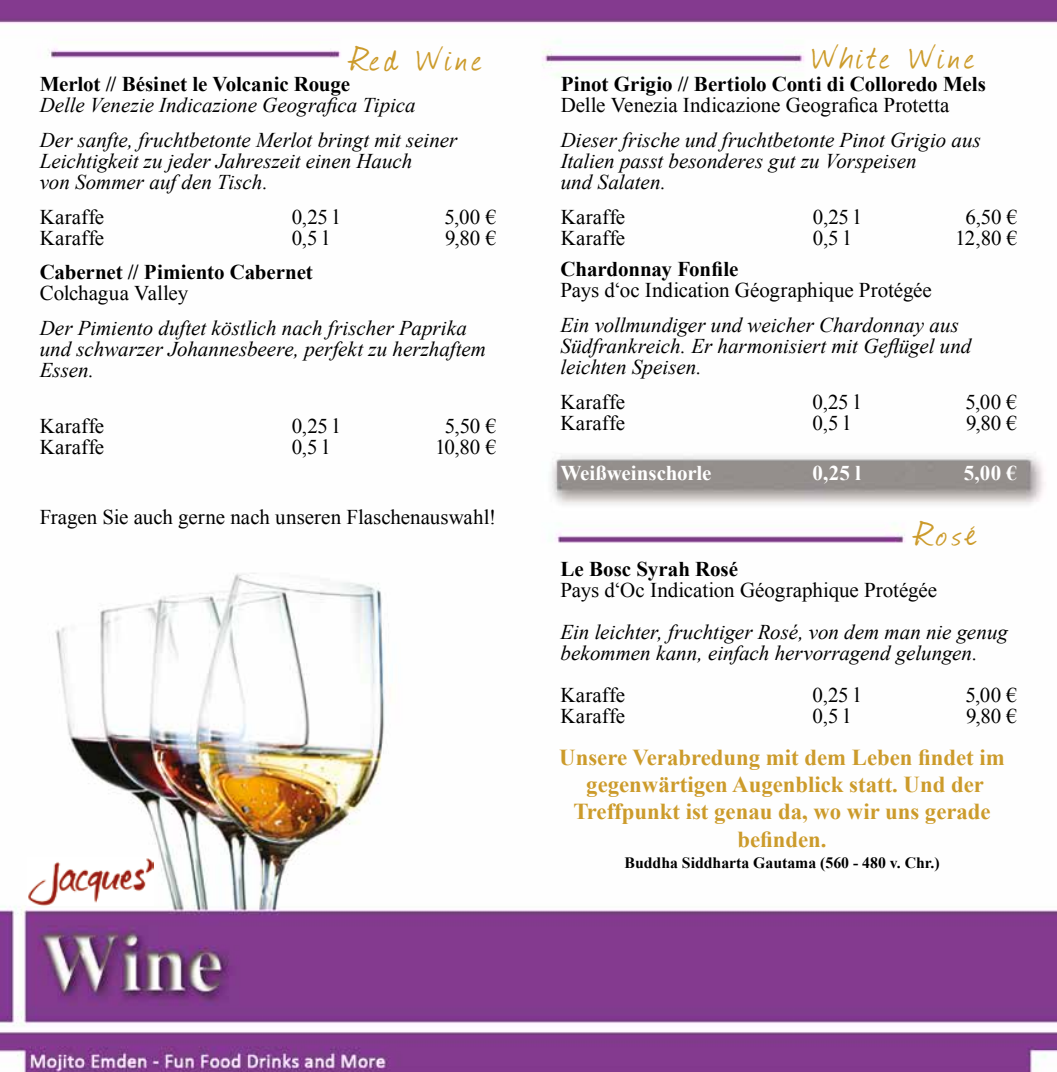
<style>
.page{position:relative;width:1057px;height:1072px;background:#fff}
.page>*{position:absolute;margin:0;border:0;box-sizing:border-box;transform-origin:0 0}
.t1{font:42px "Journal";letter-spacing:.11em;color:#cc9b2b}
.t2{font:700 22.75px/27.3px "Times New Roman";color:#cc9b2b;text-align:center}
.t3{font:italic 21px/21px "Times New Roman";color:#000}
.t4{font:21px "Times New Roman";color:#000}
.t5{font:700 21px "Times New Roman";letter-spacing:-.005em;color:#000}
.t6{font:700 21px "Times New Roman";letter-spacing:-.005em;color:#fff}
.t7{font:700 15.75px "Times New Roman";color:#000}
</style>
<div class="page">
<img style="left:0;top:0;width:1057px;height:1071px">
<img style="left:28px;top:857px;width:126px;height:48px">
<h1 class="t1" style="left:350px;top:30px;width:133px">Red Wine</h1>
<h1 class="t1" style="left:811px;top:28px;width:164px">White Wine</h1>
<p class="t5" style="left:40px;top:70px;width:312px">Merlot // Bésinet le Volcanic Rouge</p>
<p class="t3" style="left:40px;top:87px;width:419px;line-height:35px">Delle Venezie Indicazione Geografica Tipica<br>Der sanfte, fruchtbetonte Merlot bringt mit seiner</p>
<p class="t3" style="left:40px;top:150px;width:374px">Leichtigkeit zu jeder Jahreszeit einen Hauch von Sommer auf den Tisch.</p>
<p class="t4" style="left:40px;top:203px;width:66px">Karaffe</p>
<p class="t4" style="left:292px;top:203px;width:49px">0,25 l</p>
<p class="t4" style="left:444px;top:203px;width:53px">5,00 €</p>
<p class="t4" style="left:40px;top:224px;width:66px">Karaffe</p>
<p class="t4" style="left:292px;top:224px;width:38px">0,5 l</p>
<p class="t4" style="left:445px;top:224px;width:52px">9,80 €</p>
<p class="t5" style="left:40px;top:257px;width:275px">Cabernet // Pimiento Cabernet</p>
<p class="t4" style="left:40px;top:278px;width:150px">Colchagua Valley</p>
<p class="t3" style="left:40px;top:316px;width:448px">Der Pimiento duftet köstlich nach frischer Paprika und schwarzer Johannesbeere, perfekt zu herzhaftem<br>Essen.</p>
<p class="t4" style="left:40px;top:411px;width:66px">Karaffe</p>
<p class="t4" style="left:292px;top:411px;width:49px">0,25 l</p>
<p class="t4" style="left:445px;top:411px;width:53px">5,50 €</p>
<p class="t4" style="left:40px;top:432px;width:66px">Karaffe</p>
<p class="t4" style="left:292px;top:432px;width:38px">0,5 l</p>
<p class="t4" style="left:435px;top:432px;width:63px">10,80 €</p>
<p class="t4" style="left:40px;top:502px;width:458px">Fragen Sie auch gerne nach unseren Flaschenauswahl!</p>
<p class="t5" style="left:561px;top:70px;width:427px">Pinot Grigio // Bertiolo Conti di Colloredo Mels</p>
<p class="t4" style="left:561px;top:91px;width:390px">Delle Venezia Indicazione Geografica Protetta</p>
<p class="t3" style="left:561px;top:129px;width:422px">Dieser frische und fruchtbetonte Pinot Grigio aus<br>Italien passt besonderes gut zu Vorspeisen<br>und Salaten.</p>
<p class="t4" style="left:561px;top:203px;width:66px">Karaffe</p>
<p class="t4" style="left:813px;top:203px;width:49px">0,25 l</p>
<p class="t4" style="left:965px;top:203px;width:53px">6,50 €</p>
<p class="t4" style="left:561px;top:224px;width:66px">Karaffe</p>
<p class="t4" style="left:813px;top:224px;width:38px">0,5 l</p>
<p class="t4" style="left:955px;top:224px;width:64px">12,80 €</p>
<p class="t5" style="left:560px;top:254px;width:179px">Chardonnay Fonfile</p>
<p class="t4" style="left:560px;top:276px;width:373px">Pays d‘oc Indication Géographique Protégée</p>
<p class="t3" style="left:560px;top:314px;width:412px">Ein vollmundiger und weicher Chardonnay aus<br>Südfrankreich. Er harmonisiert mit Geflügel und leichten Speisen.</p>
<p class="t4" style="left:560px;top:388px;width:66px">Karaffe</p>
<p class="t4" style="left:812px;top:388px;width:49px">0,25 l</p>
<p class="t4" style="left:965px;top:388px;width:53px">5,00 €</p>
<p class="t4" style="left:560px;top:409px;width:66px">Karaffe</p>
<p class="t4" style="left:812px;top:409px;width:38px">0,5 l</p>
<p class="t4" style="left:966px;top:409px;width:52px">9,80 €</p>
<p class="t6" style="left:560px;top:459px;width:152px">Weißweinschorle</p>
<p class="t6" style="left:812px;top:459px;width:50px">0,25 l</p>
<p class="t6" style="left:964px;top:459px;width:55px">5,00 €</p>
<h1 class="t1" style="left:915px;top:504px;width:62px">Rosé</h1>
<p class="t5" style="left:560px;top:554px;width:179px">Le Bosc Syrah Rosé</p>
<p class="t4" style="left:560px;top:575px;width:378px">Pays d‘Oc Indication Géographique Protégée</p>
<p class="t3" style="left:560px;top:620px;width:449px">Ein leichter, fruchtiger Rosé, von dem man nie genug bekommen kann, einfach hervorragend gelungen.</p>
<p class="t4" style="left:560px;top:680px;width:66px">Karaffe</p>
<p class="t4" style="left:812px;top:680px;width:49px">0,25 l</p>
<p class="t4" style="left:965px;top:680px;width:53px">5,00 €</p>
<p class="t4" style="left:560px;top:701px;width:66px">Karaffe</p>
<p class="t4" style="left:812px;top:701px;width:38px">0,5 l</p>
<p class="t4" style="left:966px;top:701px;width:52px">9,80 €</p>
<p class="t2" style="left:559px;top:743px;width:447px">Unsere Verabredung mit dem Leben findet im gegenwärtigen Augenblick statt. Und der Treffpunkt ist genau da, wo wir uns gerade befinden.</p>
<p class="t7" style="left:624px;top:851px;width:316px">Buddha Siddharta Gautama (560 - 480 v. Chr.)</p>
</div>
